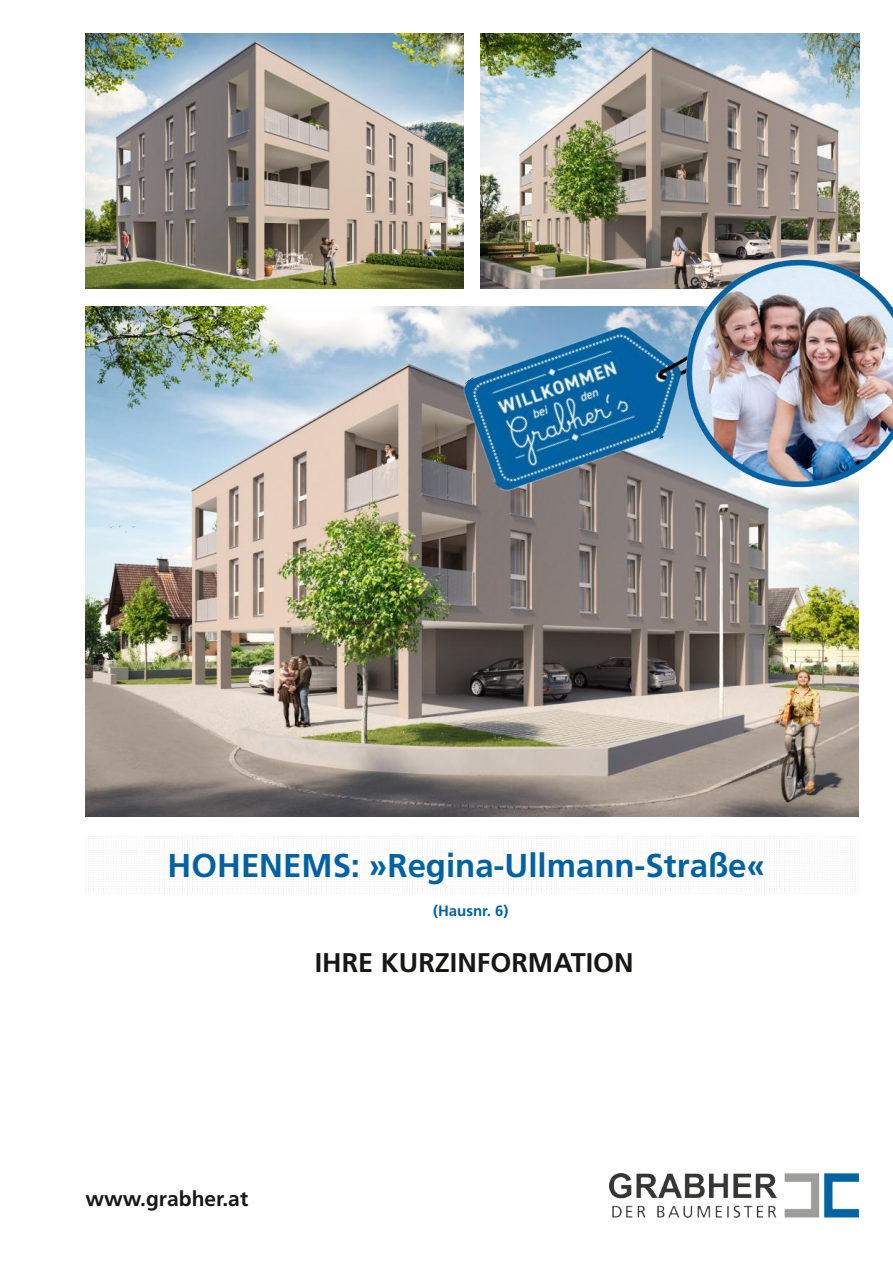
<style>
.page{position:relative;width:893px;height:1263px;background:#fff}
.page>*{position:absolute;margin:0;border:0;box-sizing:border-box;transform-origin:0 0}
.t1{font:700 33px "Frutiger LT Std";color:#0061a3}
.t2{font:700 27px "Frutiger LT Std";color:#181715}
.t3{font:700 21px "Frutiger LT Std";color:#181715}
.t4{font:700 15px "Frutiger LT Std";color:#0061a3}
</style>
<div class="page">
<img style="left:85px;top:836px;width:771px;height:57px">
<img style="left:481px;top:34px;width:378px;height:179px">
<img style="left:85px;top:307px;width:773px;height:510px">
<img style="left:438px;top:190px;width:338px;height:340px">
<img style="left:631px;top:213px;width:262px;height:320px">
<img style="left:610px;top:1173px;width:248px;height:44px">
<img style="left:85px;top:34px;width:379px;height:255px">
<p class="t1" style="left:168px;top:852px;width:599px">HOHENEMS: »Regina-Ullmann-Straße«</p>
<p class="t4" style="left:433px;top:905px;width:77px">(Hausnr. 6)</p>
<p class="t2" style="left:315px;top:952px;width:320px">IHRE KURZINFORMATION</p>
<p class="t3" style="left:86px;top:1190px;width:164px">www.grabher.at</p>
</div>
